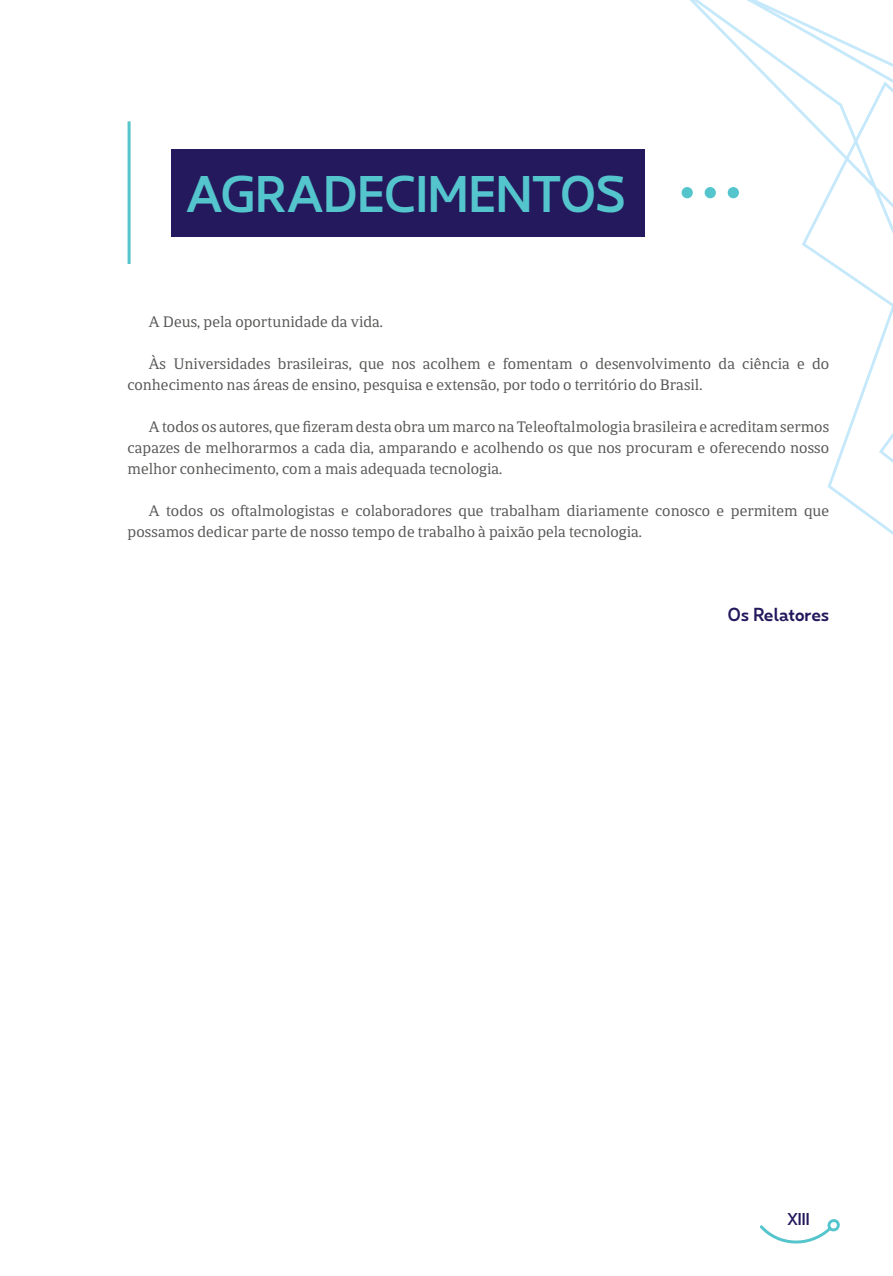
<style>
.page{position:relative;width:893px;height:1276px;background:#fff}
.page>*{position:absolute;margin:0;border:0;box-sizing:border-box;transform-origin:0 0}
.t1{font:700 45px "Gabara Sans";letter-spacing:.01em;color:#54c5cd}
.t2{font:16.5px/21px "Calicanto";color:#575756}
.t3{font:700 16.5px "Gabara Sans";letter-spacing:-.005em;color:#24195d}
.t4{font:700 15px "Gabara Sans";color:#24195d}
</style>
<div class="page">
<svg style="left:760px;top:1225px;width:67px;height:19px"></svg>
<svg style="left:723px;top:0;width:170px;height:535px"></svg>
<div style="left:682px;top:187px;width:11px;height:11px;background:#54c5cd;border-radius:50%"></div>
<div style="left:705px;top:187px;width:11px;height:11px;background:#54c5cd;border-radius:50%"></div>
<div style="left:728px;top:187px;width:11px;height:11px;background:#54c5cd;border-radius:50%"></div>
<hr style="left:128px;top:121px;width:3px;height:143px;background:#54c5cd">
<div style="left:171px;top:149px;width:473px;height:87px;background:#24195d"></div>
<h1 class="t1" style="left:186px;top:170px;width:441px">AGRADECIMENTOS</h1>
<p class="t2" style="left:149px;top:311px;width:236px">A Deus, pela oportunidade da vida.</p>
<p class="t2" style="left:128px;top:353px;width:703px;text-indent:21px">Às Universidades brasileiras, que nos acolhem e fomentam o desenvolvimento da ciência e do conhecimento nas áreas de ensino, pesquisa e extensão, por todo o território do Brasil.</p>
<p class="t2" style="left:128px;top:416px;width:703px;text-align:justify;text-indent:21px">A todos os autores, que fizeram desta obra um marco na Teleoftalmologia brasileira e acreditam sermos capazes de melhorarmos a cada dia, amparando e acolhendo os que nos procuram e oferecendo nosso melhor conhecimento, com a mais adequada tecnologia.</p>
<p class="t2" style="left:128px;top:500px;width:703px;text-indent:21px">A todos os oftalmologistas e colaboradores que trabalham diariamente conosco e permitem que possamos dedicar parte de nosso tempo de trabalho à paixão pela tecnologia.</p>
<p class="t3" style="left:728px;top:606px;width:103px">Os Relatores</p>
<p class="t4" style="left:787px;top:1210px;width:24px">XIII</p>
</div>
